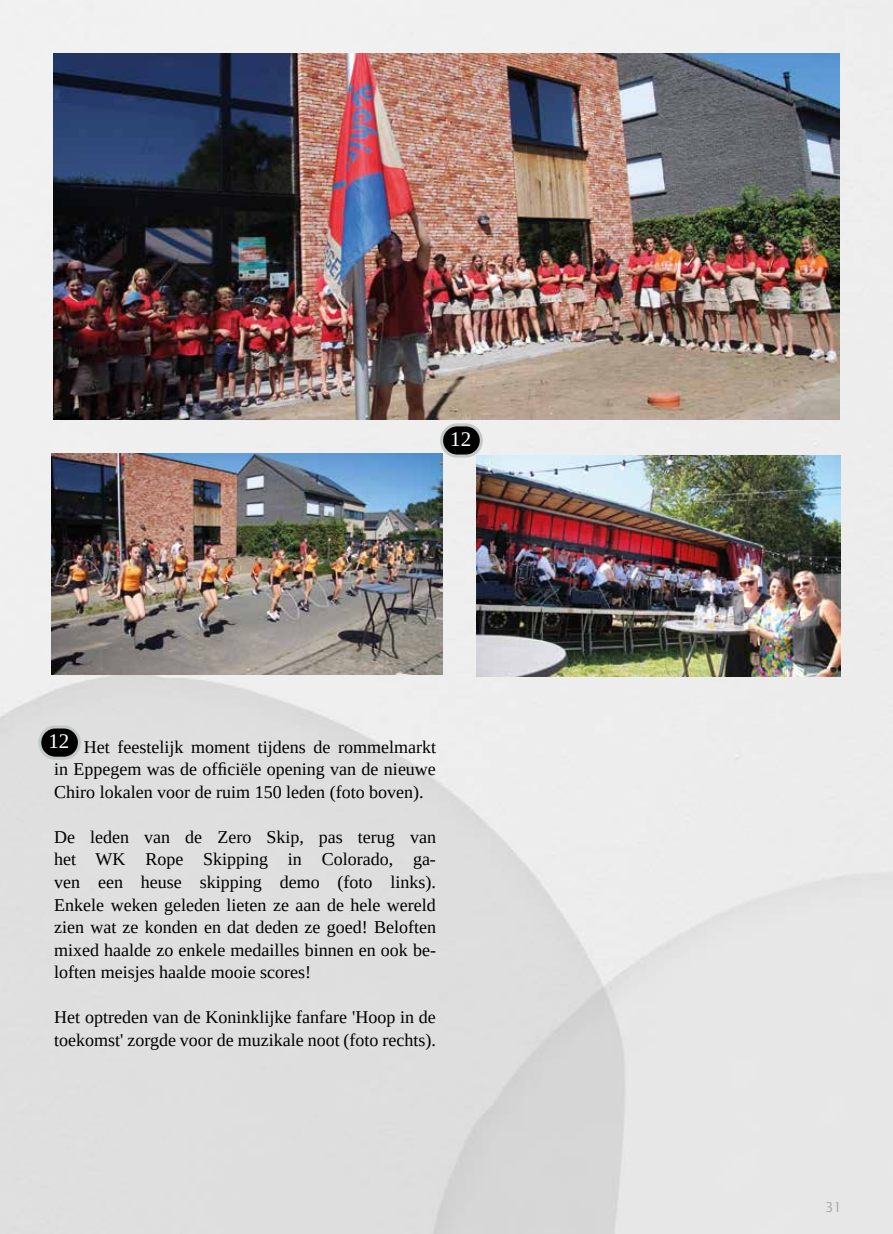
<style>
.page{position:relative;width:893px;height:1234px;background:#fff}
.page>*{position:absolute;margin:0;border:0;box-sizing:border-box;transform-origin:0 0}
.t1{font:21px "Tinos";color:#fff}
.t2{font:18px/22.5px "Tinos";color:#000;text-align:justify}
.t3{font:13.5px "Lucida Sans Std";color:#878787}
</style>
<div class="page">
<img style="left:0;top:0;width:893px;height:1233px">
<img style="left:53px;top:53px;width:787px;height:366px">
<img style="left:51px;top:453px;width:391px;height:221px">
<img style="left:476px;top:455px;width:365px;height:221px">
<svg style="left:40px;top:726px;width:39px;height:32px"></svg>
<div style="left:38px;top:725px;width:43px;height:34px;border:3px solid #c4c8c9;border-radius:16px"></div>
<div style="left:48px;top:733px;width:22px;height:19px;background:#000"></div>
<div style="left:442px;top:425px;width:39px;height:31px;background:#000;border-radius:16px"></div>
<div style="left:440px;top:423px;width:43px;height:34px;border:3px solid #c4c8c9;border-radius:16px"></div>
<p class="t1" style="left:450px;top:425px;width:22px">12</p>
<p class="t1" style="left:48px;top:727px;width:22px">12</p>
<p class="t2" style="left:54px;top:735px;width:383px">11. Het feestelijk moment tijdens de rommelmarkt in Eppegem was de officiële opening van de nieuwe Chiro lokalen voor de ruim 150 leden (foto boven).</p>
<p class="t2" style="left:54px;top:825px;width:383px">De leden van de Zero Skip, pas terug van het WK Rope Skipping in Colorado, ga&shy;ven een heuse skipping demo (foto links).<br>Enkele weken geleden lieten ze aan de hele wereld zien wat ze konden en dat deden ze goed! Beloften mixed haalde zo enkele medailles binnen en ook be&shy;loften meisjes haalde mooie scores!</p>
<p class="t2" style="left:54px;top:1005px;width:383px">Het optreden van de Koninklijke fanfare 'Hoop in de toekomst' zorgde voor de muzikale noot (foto rechts).</p>
<p class="t3" style="left:825px;top:1198px;width:18px">31</p>
</div>
